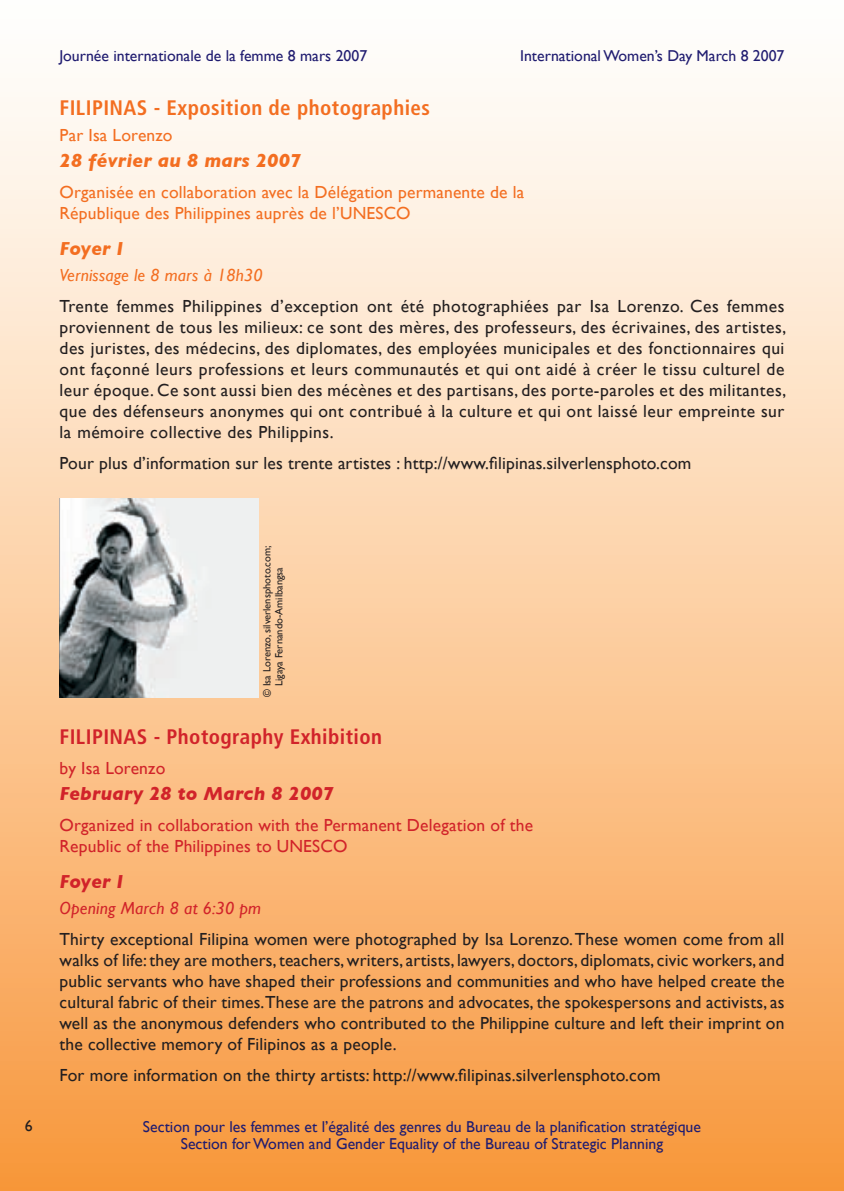
<style>
.page{position:relative;width:844px;height:1191px;background:#fff}
.page>*{position:absolute;margin:0;border:0;box-sizing:border-box;transform-origin:0 0}
.t1{font:700 condensed 21px "Frutiger";letter-spacing:.02em;color:#f36e21}
.t2{font:700 condensed 21px "Frutiger";letter-spacing:.02em;color:#d1232a}
.t3{font:italic 700 19.25px "Gill Sans";letter-spacing:.01em;color:#d1232a}
.t4{font:italic 700 19.25px "Gill Sans";letter-spacing:.01em;color:#f36e21}
.t5{font:17.5px/21px "Gill Sans";letter-spacing:.01em;color:#231f20;text-align:justify}
.t6{font:17.5px/21px "Gill Sans";letter-spacing:.01em;color:#f36e21}
.t7{font:17.5px/21px "Gill Sans";letter-spacing:.01em;color:#d1232a}
.t8{font:italic 17.5px "Gill Sans";letter-spacing:.01em;color:#f36e21}
.t9{font:italic 17.5px "Gill Sans";letter-spacing:.01em;color:#d1232a}
.t10{font:15.75px/17.5px "Gill Sans";color:#201c70;text-align:center}
.t11{font:15.75px "Gill Sans";color:#231f20}
.t12{font:10.5px/12.2px "Gill Sans";color:#231f20}
</style>
<div class="page">
<div style="left:0;top:0;width:843px;height:1191px;background:linear-gradient(to bottom,#fff,#f99a40)"></div>
<svg style="left:843px;top:92px;width:1px;height:1097px"></svg>
<img style="left:60px;top:499px;width:198px;height:198px">
<p class="t10" style="left:60px;top:46px;width:309px">Journée internationale de la femme 8 mars 2007</p>
<p class="t10" style="left:520px;top:46px;width:266px">International Women’s Day March 8 2007</p>
<p class="t1" style="left:60px;top:99px;width:372px">FILIPINAS - Exposition de photographies</p>
<p class="t6" style="left:60px;top:124px;width:114px">Par Isa Lorenzo</p>
<p class="t4" style="left:60px;top:149px;width:243px">28 février au 8 mars 2007</p>
<p class="t6" style="left:60px;top:181px;width:466px">Organisée en collaboration avec la Délégation permanente de la<br>République des Philippines auprès de l’UNESCO</p>
<p class="t4" style="left:60px;top:237px;width:65px">Foyer I</p>
<p class="t8" style="left:60px;top:265px;width:204px">Vernissage le 8 mars à 18h30</p>
<p class="t5" style="left:60px;top:295px;width:728px">Trente femmes Philippines d’exception ont été photographiées par Isa Lorenzo. Ces femmes proviennent de tous les milieux: ce sont des mères, des professeurs, des écrivaines, des artistes, des juristes, des médecins, des diplomates, des employées municipales et des fonctionnaires qui ont façonné leurs professions et leurs communautés et qui ont aidé à créer le tissu culturel de leur époque. Ce sont aussi bien des mécènes et des partisans, des porte-paroles et des militantes, que des défenseurs anonymes qui ont contribué à la culture et qui ont laissé leur empreinte sur la mémoire collective des Philippins.</p>
<p class="t5" style="left:60px;top:452px;width:633px">Pour plus d’information sur les trente artistes : http://www.filipinas.silverlensphoto.com</p>
<p class="t11" style="left:25px;top:1117px;width:9px">6</p>
<p class="t12" style="left:260px;top:686px;width:142px;text-indent:-11px;rotate:-90deg">© Isa Lorenzo, silverlensphoto.com;<br>Ligaya Fernando-Amilbangsa</p>
<p class="t2" style="left:60px;top:728px;width:324px">FILIPINAS - Photography Exhibition</p>
<p class="t7" style="left:60px;top:758px;width:107px">by Isa Lorenzo</p>
<p class="t3" style="left:60px;top:782px;width:276px">February 28 to March 8 2007</p>
<p class="t7" style="left:60px;top:815px;width:475px">Organized in collaboration with the Permanent Delegation of the<br>Republic of the Philippines to UNESCO</p>
<p class="t3" style="left:60px;top:870px;width:65px">Foyer I</p>
<p class="t9" style="left:60px;top:898px;width:203px">Opening March 8 at 6:30 pm</p>
<p class="t5" style="left:60px;top:928px;width:726px">Thirty exceptional Filipina women were photographed by Isa Lorenzo. These women come from all walks of life: they are mothers, teachers, writers, artists, lawyers, doctors, diplomats, civic workers, and public servants who have shaped their professions and communities and who have helped create the cultural fabric of their times.These are the patrons and advocates, the spokespersons and activists, as well as the anonymous defenders who contributed to the Philippine culture and left their imprint on the collective memory of Filipinos as a people.</p>
<p class="t5" style="left:60px;top:1064px;width:602px">For more information on the thirty artists: http://www.filipinas.silverlensphoto.com</p>
<p class="t10" style="left:143px;top:1117px;width:559px">Section pour les femmes et l’égalité des genres du Bureau de la planification stratégique<br>Section for Women and Gender Equality of the Bureau of Strategic Planning</p>
</div>
